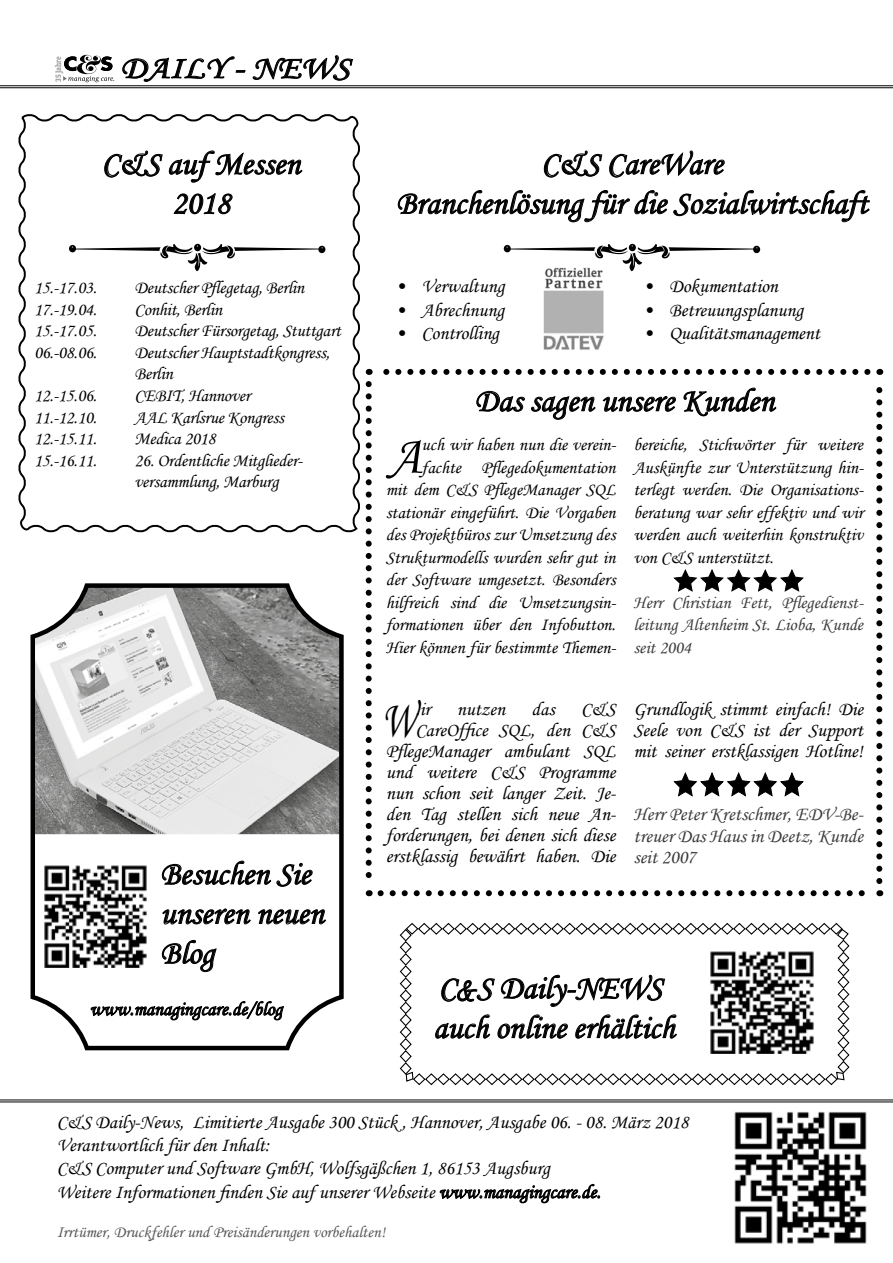
<style>
.page{position:relative;width:893px;height:1263px;background:#fff}
.page>*{position:absolute;margin:0;border:0;box-sizing:border-box;transform-origin:0 0}
.t1{font:53.4px "Monotype Corsiva";color:#000}
.t2{font:52.5px "Monotype Corsiva";color:#000;scale:.72 1}
.t3{font:33px/39.6px "Monotype Corsiva";color:#000;text-align:center}
.t4{font:32.1px "Monotype Corsiva";color:#000;scale:1.15 1}
.t5{font:19.5px/21px "Monotype Corsiva";color:#000}
.t6{font:19.5px/21px "Monotype Corsiva";color:#3c3c3b;text-align:justify}
.t7{font:18px/22.5px "Monotype Corsiva";color:#000}
.t8{font:18px/22.5px "Monotype Corsiva";color:#3c3c3b;text-align:justify}
.t9{font:16.5px "Monotype Corsiva";color:#575756}
.t10{font:700 8.85px "Oranda BT";color:#9a999a;scale:.87 1}
.s1{font-family:"Freestyle Script"}
</style>
<div class="page">
<svg style="left:439px;top:1183px;width:162px;height:21px"></svg>
<hr style="left:0;top:85px;width:893px;height:1px;background:#000">
<hr style="left:0;top:87px;width:893px;height:1px;background:#000">
<svg style="left:63px;top:55px;width:51px;height:27px"></svg>
<svg style="left:122px;top:56px;width:124px;height:26px"></svg>
<svg style="left:252px;top:55px;width:101px;height:26px"></svg>
<hr style="left:0;top:1099px;width:893px;height:1px;background:#000">
<hr style="left:0;top:1101px;width:893px;height:1px;background:#000">
<img style="left:734px;top:1111px;width:133px;height:133px">
<svg style="left:399px;top:922px;width:451px;height:164px"></svg>
<img style="left:708px;top:948px;width:108px;height:106px">
<svg style="left:544px;top:150px;width:59px;height:28px"></svg>
<svg style="left:609px;top:150px;width:116px;height:28px"></svg>
<svg style="left:398px;top:190px;width:472px;height:33px"></svg>
<svg style="left:504px;top:244px;width:256px;height:27px"></svg>
<img style="left:36px;top:588px;width:303px;height:246px">
<div style="left:31px;top:583px;width:313px;height:467px;border:4px solid #000;border-radius:53px"></div>
<svg style="left:162px;top:860px;width:151px;height:27px"></svg>
<svg style="left:162px;top:908px;width:89px;height:17px"></svg>
<svg style="left:258px;top:909px;width:68px;height:16px"></svg>
<svg style="left:162px;top:939px;width:55px;height:33px"></svg>
<img style="left:44px;top:865px;width:103px;height:102px">
<svg style="left:90px;top:1001px;width:194px;height:20px"></svg>
<img style="left:539px;top:266px;width:69px;height:84px">
<svg style="left:476px;top:390px;width:49px;height:22px"></svg>
<svg style="left:531px;top:396px;width:65px;height:24px"></svg>
<svg style="left:602px;top:396px;width:74px;height:16px"></svg>
<svg style="left:683px;top:387px;width:94px;height:30px"></svg>
<svg style="left:673px;top:569px;width:131px;height:23px"></svg>
<svg style="left:673px;top:772px;width:131px;height:25px"></svg>
<svg style="left:381px;top:890px;width:484px;height:6px"></svg>
<svg style="left:366px;top:384px;width:6px;height:512px"></svg>
<svg style="left:876px;top:369px;width:6px;height:512px"></svg>
<svg style="left:369px;top:369px;width:498px;height:6px"></svg>
<svg style="left:18px;top:114px;width:342px;height:419px"></svg>
<p class="t10" style="left:53px;top:82px;width:31px;rotate:-90deg">35 Jahre</p>
<h3 class="t4" style="left:120px;top:48px;width:201px">DAILY - NEWS</h3>
<h3 class="t3" style="left:102px;top:144px;width:200px">C&amp;S auf Messen<br>2018</h3>
<p class="t7" style="left:34px;top:276px;width:64px">15.-17.03.</p>
<p class="t7" style="left:135px;top:276px;width:171px">Deutscher Pflegetag, Berlin</p>
<p class="t7" style="left:34px;top:298px;width:64px">17.-19.04.</p>
<p class="t7" style="left:135px;top:298px;width:89px">Conhit, Berlin</p>
<p class="t7" style="left:34px;top:320px;width:64px">15.-17.05.</p>
<p class="t7" style="left:135px;top:320px;width:208px">Deutscher Fürsorgetag, Stuttgart</p>
<p class="t7" style="left:34px;top:341px;width:64px">06.-08.06.</p>
<p class="t7" style="left:135px;top:342px;width:197px;line-height:21.6px">Deutscher Hauptstadtkongress,<br>Berlin</p>
<p class="t7" style="left:34px;top:384px;width:64px">12.-15.06.</p>
<p class="t7" style="left:135px;top:384px;width:117px">CEBIT, Hannover</p>
<p class="t7" style="left:34px;top:406px;width:64px">11.-12.10.</p>
<p class="t7" style="left:135px;top:406px;width:151px">AAL Karlsrue Kongress</p>
<p class="t7" style="left:34px;top:428px;width:64px">12.-15.11.</p>
<p class="t7" style="left:135px;top:428px;width:83px">Medica 2018</p>
<p class="t7" style="left:34px;top:449px;width:64px">15.-16.11.</p>
<p class="t7" style="left:135px;top:450px;width:170px;line-height:21.6px">26. Ordentliche Mitglieder&shy;versammlung, Marburg</p>
<h3 class="t3" style="left:160px;top:854px;width:165px;text-align:left">Besuchen Sie unseren neuen<br>Blog</h3>
<p class="t5" style="left:90px;top:998px;width:194px">www.managingcare.de/blog</p>
<h3 class="t3" style="left:396px;top:144px;width:473px">C&amp;S CareWare<br>Branchenlösung für die Sozialwirtschaft</h3>
<p class="t5" style="left:394px;top:276px;width:112px">• Verwaltung</p>
<p class="t5" style="left:394px;top:299px;width:111px">• Abrechnung</p>
<p class="t5" style="left:394px;top:323px;width:106px">• Controlling</p>
<p class="t5" style="left:642px;top:276px;width:137px">• Dokumentation</p>
<p class="t5" style="left:642px;top:299px;width:163px">• Betreuungsplanung</p>
<p class="t5" style="left:642px;top:323px;width:179px">• Qualitätsmanagement</p>
<h3 class="t3" style="left:475px;top:381px;width:301px">Das sagen unsere Kunden</h3>
<p class="t7" style="left:386px;top:433px;width:232px;text-align:right">uch wir haben nun die verein&shy;fachte Pflegedokumentation<br>mit dem C&amp;S PflegeManager SQL stationär eingeführt. Die Vorgaben des Projektbüros zur Umsetzung des Strukturmodells wurden sehr gut in der Software umgesetzt. Besonders hilfreich sind die Umsetzungsin&shy;formationen über den Infobutton.<br>Hier können für bestimmte Themen-</p>
<p class="t7" style="left:633px;top:433px;width:232px;text-align:justify">bereiche, Stichwörter für weitere Auskünfte zur Unterstützung hin&shy;terlegt werden. Die Organisations&shy;beratung war sehr effektiv und wir werden auch weiterhin konstruktiv von C&amp;S unterstützt.</p>
<h1 class="t1" style="left:388px;top:424px;width:35px">A</h1>
<p class="t8" style="left:633px;top:591px;width:232px">Herr Christian Fett, Pflegedienst&shy;leitung Altenheim St. Lioba, Kunde seit 2004</p>
<h2 class="t2" style="left:382px;top:688px;width:48px">W</h2>
<p class="t5" style="left:386px;top:699px;width:232px;text-align:right">C&amp;S<br>CareOffice SQL, den C&amp;S<br>PflegeManager ambulant SQL und weitere C&amp;S Programme nun schon seit langer Zeit. Je&shy;den Tag stellen sich neue An&shy;forderungen, bei denen sich diese erstklassig bewährt haben. Die</p>
<p class="t5" style="left:633px;top:699px;width:231px;text-align:justify">Grundlogik stimmt einfach! Die Seele von C&amp;S ist der Support mit seiner erstklassigen Hotline!</p>
<p class="t5" style="left:415px;top:699px;width:16px">.ir</p>
<p class="t5" style="left:457px;top:699px;width:50px">nutzen</p>
<p class="t5" style="left:532px;top:699px;width:25px">das</p>
<p class="t6" style="left:633px;top:804px;width:232px">Herr Peter Kretschmer, EDV-Be&shy;treuer Das Haus in Deetz, Kunde seit 2007</p>
<h3 class="t3" style="left:433px;top:968px;width:243px;text-align:left">C<span class="s1">&amp;</span>S Daily-NEWS auch online erhältich</h3>
<p class="t5" style="left:57px;top:1110px;width:633px;line-height:23.4px">C&amp;S Daily-News, Limitierte Ausgabe 300 Stück , Hannover, Ausgabe 06. - 08. März 2018<br>Verantwortlich für den Inhalt:<br>C&amp;S Computer und Software GmbH, Wolfsgäßchen 1, 86153 Augsburg<br>Weitere Informationen finden Sie auf unserer Webseite www.managingcare.de.</p>
<p class="t9" style="left:57px;top:1222px;width:330px">Irrtümer, Druckfehler und Preisänderungen vorbehalten!</p>
</div>
